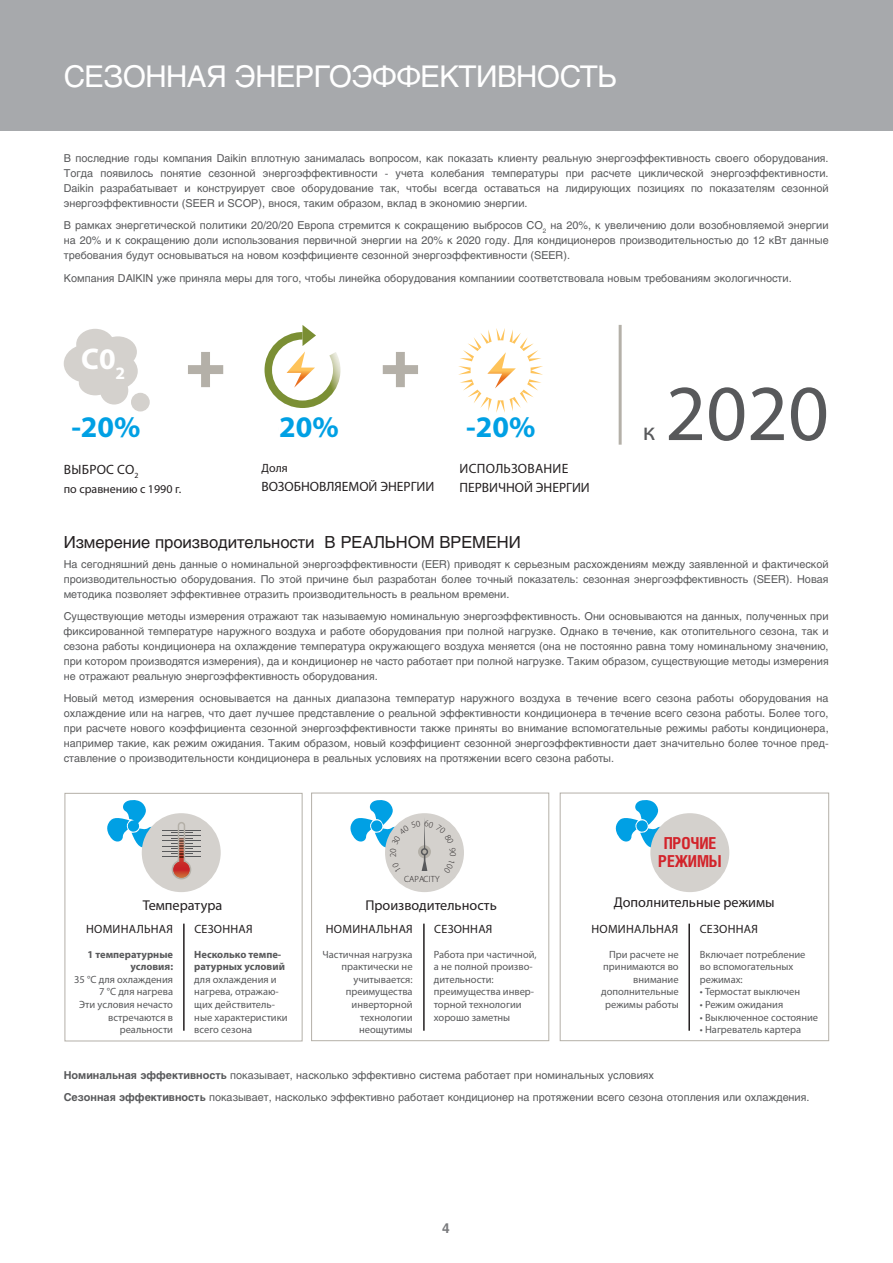
<style>
.page{position:relative;width:893px;height:1263px;background:#fff}
.page>*{position:absolute;margin:0;border:0;box-sizing:border-box;transform-origin:0 0}
.t1{font:79.8px "Myriad Pro";color:#58595b}
.t2{font:700 30px "Myriad Pro";color:#00a0e4}
.t3{font:700 30px "Myriad Pro";color:#fff}
.t4{font:29.7px "Helios";letter-spacing:-.02em;color:#fff}
.t5{font:25.5px "Myriad Pro";color:#58595b}
.t6{font:16.5px "Helios";letter-spacing:-.005em;color:#231f20}
.t7{font:700 16.5px/18px "Helios Cond";letter-spacing:-.01em;color:#d2232a;text-align:center}
.t8{font:14.25px "Myriad Pro";color:#231f20}
.t9{font:13.5px/19.5px "Myriad Pro";color:#231f20}
.t10{font:13.5px "Myriad Pro";letter-spacing:.02em;color:#231f20}
.t11{font:700 13.5px "Helios";color:#797a7d}
.t12{font:12px "Myriad Pro";letter-spacing:.02em;color:#231f20}
.t13{font:12px "Myriad Pro";color:#231f20}
.t14{font:10.8px/15px "Helios";color:#58595b;text-align:justify}
.t15{font:10.5px/12.6px "Myriad Pro";color:#58595b;text-align:right}
.t16{font:700 10.5px/12.6px "Myriad Pro";color:#58595b;text-align:right}
.t17{font:300 9px "Myriad Pro";color:#231f20}
.s1{font-weight:700}
</style>
<div class="page">
<div style="left:0;top:0;width:892px;height:131px;background:#a7a9ac"></div>
<svg style="left:458px;top:328px;width:85px;height:85px"></svg>
<svg style="left:264px;top:325px;width:76px;height:83px"></svg>
<svg style="left:383px;top:352px;width:35px;height:35px"></svg>
<svg style="left:188px;top:352px;width:35px;height:35px"></svg>
<div style="left:76px;top:329px;width:38px;height:31px;background:#d4d1cd;border-radius:50%"></div>
<div style="left:99px;top:336px;width:38px;height:31px;background:#d4d1cd;border-radius:50%"></div>
<div style="left:64px;top:344px;width:47px;height:39px;background:#d4d1cd;border-radius:50%"></div>
<div style="left:87px;top:352px;width:51px;height:38px;background:#d4d1cd;border-radius:50%"></div>
<div style="left:79px;top:370px;width:32px;height:25px;background:#d4d1cd;border-radius:50%"></div>
<div style="left:100px;top:376px;width:28px;height:29px;background:#d4d1cd;border-radius:50%"></div>
<div style="left:131px;top:393px;width:19px;height:18px;background:#d4d1cd;border-radius:50%"></div>
<hr style="left:619px;top:325px;width:3px;height:120px;background:#b4b0a8">
<svg style="left:64px;top:792px;width:765px;height:250px"></svg>
<svg style="left:349px;top:799px;width:107px;height:75px"></svg>
<h3 class="t4" style="left:64px;top:65px;width:555px">СЕЗОННАЯ ЭНЕРГОЭФФЕКТИВНОСТЬ</h3>
<p class="t14" style="left:64px;top:151px;width:766px">В последние годы компания Daikin вплотную занималась вопросом, как показать клиенту реальную энергоэффективность своего оборудования.<br>Тогда появилось понятие сезонной энергоэффективности - учета колебания температуры при расчете циклической энергоэффективности.<br>Daikin разрабатывает и конструирует свое оборудование так, чтобы всегда оставаться на лидирующих позициях по показателям сезонной энергоэффективности (SEER и SCOP), внося, таким образом, вклад в экономию энергии.</p>
<p class="t14" style="left:64px;top:219px;width:766px">В рамках энергетической политики 20/20/20 Европа стремится к сокращению выбросов СO<sub>2</sub> на 20%, к увеличению доли возобновляемой энергии на 20% и к сокращению доли использования первичной энергии на 20% к 2020 году. Для кондиционеров производительностью до 12 кВт данные требования будут основываться на новом коэффициенте сезонной энергоэффективности (SEER).</p>
<p class="t14" style="left:64px;top:271px;width:729px">Компания DAIKIN уже приняла меры для того, чтобы линейка оборудования компаниии соответствовала новым требованиям экологичности.</p>
<h2 class="t3" style="left:81px;top:342px;width:46px">C0<sub>2</sub></h2>
<h2 class="t2" style="left:71px;top:409px;width:71px">-20%</h2>
<h2 class="t2" style="left:261px;top:409px;width:79px">+20%</h2>
<h2 class="t2" style="left:466px;top:409px;width:71px">-20%</h2>
<p class="t10" style="left:64px;top:461px;width:76px">ВЫБРОС CO<sub>2</sub></p>
<p class="t13" style="left:64px;top:482px;width:119px">по сравнению с 1990 г.</p>
<p class="t9" style="left:459px;top:459px;width:132px">ИСПОЛЬЗОВАНИЕ<br>ПЕРВИЧНОЙ ЭНЕРГИИ</p>
<p class="t12" style="left:262px;top:461px;width:28px">Доля</p>
<p class="t9" style="left:262px;top:477px;width:174px">ВОЗОБНОВЛЯЕМОЙ ЭНЕРГИИ</p>
<h3 class="t5" style="left:643px;top:416px;width:14px">к</h3>
<h1 class="t1" style="left:665px;top:366px;width:165px">2020</h1>
<h3 class="t6" style="left:64px;top:536px;width:458px">Измерение производительности В РЕАЛЬНОМ ВРЕМЕНИ</h3>
<p class="t14" style="left:64px;top:557px;width:766px">На сегодняшний день данные о номинальной энергоэффективности (EER) приводят к серьезным расхождениям между заявленной и фактической производительностью оборудования. По этой причине был разработан более точный показатель: сезонная энергоэффективность (SEER). Новая методика позволяет эффективнее отразить производительность в реальном времени.</p>
<p class="t14" style="left:64px;top:609px;width:766px">Существующие методы измерения отражают так называемую номинальную энергоэффективность. Они основываются на данных, полученных при фиксированной температуре наружного воздуха и работе оборудования при полной нагрузке. Однако в течение, как отопительного сезона, так и сезона работы кондиционера на охлаждение температура окружающего воздуха меняется (она не постоянно равна тому номинальному значению, при котором производятся измерения), да и кондиционер не часто работает при полной нагрузке. Таким образом, существующие методы измерения не отражают реальную энергоэффективность оборудования.</p>
<p class="t14" style="left:64px;top:692px;width:766px">Новый метод измерения основывается на данных диапазона температур наружного воздуха в течение всего сезона работы оборудования на охлаждение или на нагрев, что дает лучшее представление о реальной эффективности кондиционера в течение всего сезона работы. Более того, при расчете нового коэффициента сезонной энергоэффективности также приняты во внимание вспомогательные режимы работы кондиционера, например такие, как режим ожидания. Таким образом, новый коэффициент сезонной энергоэффективности дает значительно более точное пред&shy;ставление о производительности кондиционера в реальных условиях на протяжении всего сезона работы.</p>
<h3 class="t8" style="left:143px;top:896px;width:81px">Температура</h3>
<p class="t17" style="left:404px;top:874px;width:37px">CAPACITY</p>
<h3 class="t8" style="left:365px;top:896px;width:133px">Производительность</h3>
<h3 class="t7" style="left:658px;top:834px;width:65px">ПРОЧИЕ<br>РЕЖИМЫ</h3>
<h3 class="t8" style="left:614px;top:894px;width:162px">Дополнительные режимы</h3>
<p class="t12" style="left:86px;top:921px;width:88px">НОМИНАЛЬНАЯ</p>
<p class="t12" style="left:326px;top:921px;width:88px">НОМИНАЛЬНАЯ</p>
<p class="t12" style="left:591px;top:921px;width:88px">НОМИНАЛЬНАЯ</p>
<p class="t12" style="left:194px;top:921px;width:60px">СЕЗОННАЯ</p>
<p class="t12" style="left:434px;top:921px;width:60px">СЕЗОННАЯ</p>
<p class="t12" style="left:700px;top:921px;width:60px">СЕЗОННАЯ</p>
<p class="t16" style="left:194px;top:948px;width:92px;text-align:left">Несколько темпе&shy;ратурных условий</p>
<p class="t15" style="left:194px;top:973px;width:95px;text-align:left">для охлаждения и нагрева, отражаю&shy;щих действитель&shy;ные характеристики всего сезона</p>
<p class="t15" style="left:322px;top:948px;width:92px">Частичная нагрузка практически не учитывается: преимущества инверторной технологии неощутимы</p>
<p class="t15" style="left:434px;top:948px;width:104px;text-align:left">Работа при частичной, а не полной произво&shy;дительности: преимущества инвер&shy;торной технологии хорошо заметны</p>
<p class="t15" style="left:601px;top:948px;width:79px">При расчете не принимаются во внимание дополнительные режимы работы</p>
<p class="t15" style="left:700px;top:948px;width:107px;text-align:left">Включает потребление во вспомогательных режимах:</p>
<p class="t16" style="left:88px;top:948px;width:87px">1 температурные условия:</p>
<p class="t15" style="left:74px;top:973px;width:101px">35 °С для охлаждения<br>7 °С для нагрева<br>Эти условия нечасто встречаются в реальности</p>
<p class="t15" style="left:700px;top:986px;width:102px">• Термостат выключен</p>
<p class="t15" style="left:700px;top:998px;width:85px">• Режим ожидания</p>
<p class="t15" style="left:700px;top:1011px;width:120px">• Выключенное состояние</p>
<p class="t15" style="left:700px;top:1023px;width:103px">• Нагреватель картера</p>
<p class="t14" style="left:64px;top:1065px;width:747px;line-height:22.5px"><span class="s1">Номинальная эффективность</span> показывает, насколько эффективно система работает при номинальных условиях<br><span class="s1">Сезонная эффективность</span> показывает, насколько эффективно работает кондиционер на протяжении всего сезона отопления или охлаждения.</p>
<p class="t11" style="left:442px;top:1223px;width:9px">4</p>
</div>
